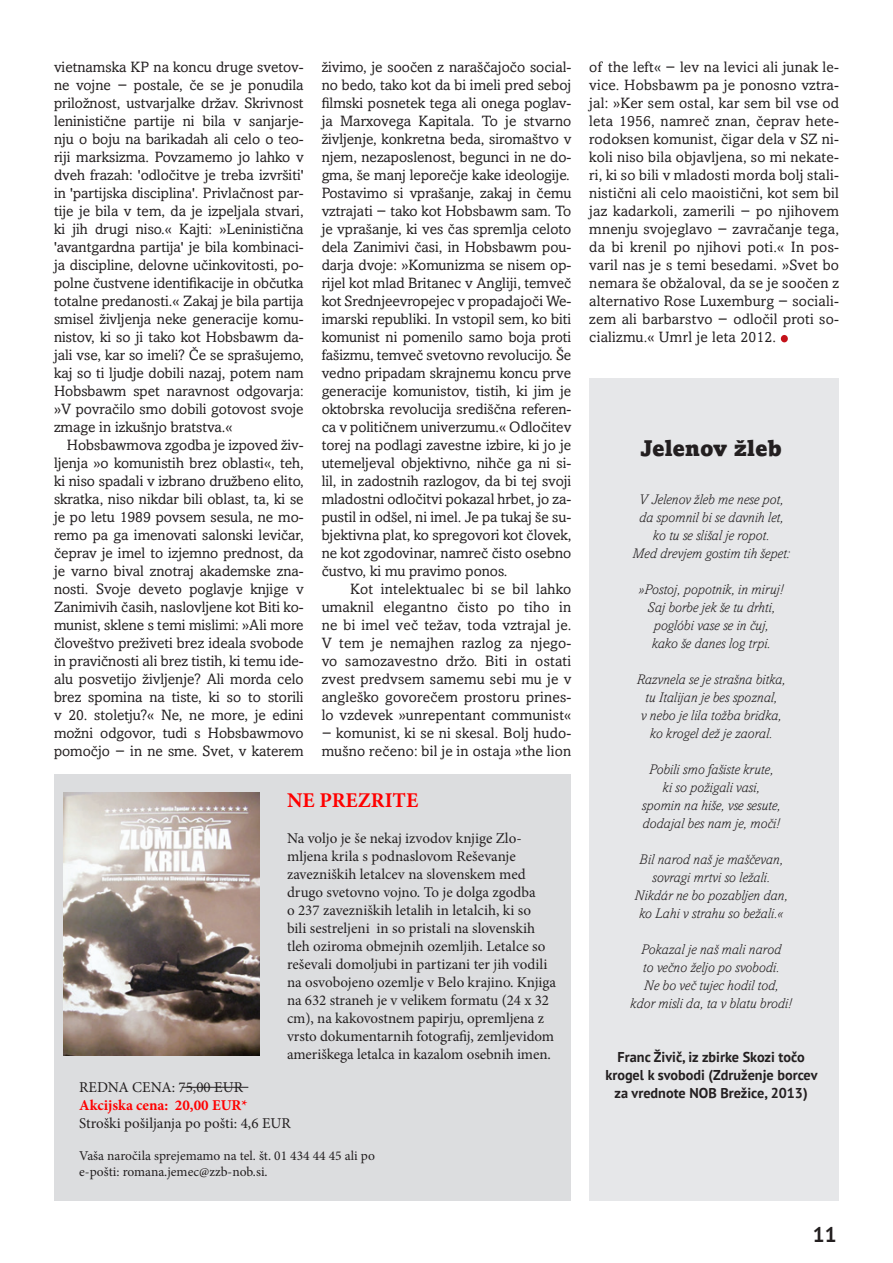
<style>
.page{position:relative;width:893px;height:1263px;background:#fff}
.page>*{position:absolute;margin:0;border:0;box-sizing:border-box;transform-origin:0 0}
.t1{font:900 22.5px "xpro";color:#231f20}
.t2{font:700 21px "Minion Pro";color:#f00}
.t3{font:700 21px "PT Sans";color:#231f20}
.body2{font:15px/18px "xpro";color:#231f20;text-align:justify}
.t4{font:15px/18px "Minion Pro";color:#231f20}
.t5{font:700 15px "Minion Pro";color:#f00}
.body2-2{font:italic 14.25px "xpro";color:#231f20}
.body2-3{font:700 14.25px/18px "PT Sans";color:#231f20;text-align:center}
.t6{font:13.5px "Minion Pro";color:#231f20}
</style>
<div class="page">
<div style="left:54px;top:774px;width:516px;height:426px;background:#dcdddf"></div>
<img style="left:64px;top:792px;width:196px;height:263px">
<hr style="left:182px;top:1087px;width:66px;height:1px;background:#231f20">
<div style="left:589px;top:378px;width:250px;height:822px;background:#e6e7e9"></div>
<div style="left:781px;top:335px;width:7px;height:7px;background:#c4121a;border-radius:50%"></div>
<p class="body2" style="left:54px;top:58px;width:251px">vietnamska KP na koncu druge svetov&shy;ne vojne − postale, če se je ponudila priložnost, ustvarjalke držav. Skrivnost leninistične partije ni bila v sanjarje&shy;nju o boju na barikadah ali celo o teo&shy;riji marksizma. Povzamemo jo lahko v dveh frazah: 'odločitve je treba izvršiti' in 'partijska disciplina'. Privlačnost par&shy;tije je bila v tem, da je izpeljala stvari, ki jih drugi niso.« Kajti: »Leninistična 'avantgardna partija' je bila kombinaci&shy;ja discipline, delovne učinkovitosti, po&shy;polne čustvene identifikacije in občutka totalne predanosti.« Zakaj je bila partija smisel življenja neke generacije komu&shy;nistov, ki so ji tako kot Hobsbawm da&shy;jali vse, kar so imeli? Če se sprašujemo, kaj so ti ljudje dobili nazaj, potem nam Hobsbawm spet naravnost odgovarja: »V povračilo smo dobili gotovost svoje zmage in izkušnjo bratstva.«</p>
<p class="body2" style="left:54px;top:436px;width:251px;text-indent:13px">Hobsbawmova zgodba je izpoved živ&shy;ljenja »o komunistih brez oblasti«, teh, ki niso spadali v izbrano družbeno elito, skratka, niso nikdar bili oblast, ta, ki se je po letu 1989 povsem sesula, ne mo&shy;remo pa ga imenovati salonski levičar, čeprav je imel to izjemno prednost, da je varno bival znotraj akademske zna&shy;nosti. Svoje deveto poglavje knjige v Zanimivih časih, naslovljene kot Biti ko&shy;munist, sklene s temi mislimi: »Ali more človeštvo preživeti brez ideala svobode in pravičnosti ali brez tistih, ki temu ide&shy;alu posvetijo življenje? Ali morda celo brez spomina na tiste, ki so to storili v 20. stoletju?« Ne, ne more, je edini možni odgovor, tudi s Hobsbawmovo pomočjo − in ne sme. Svet, v katerem</p>
<p class="body2" style="left:322px;top:58px;width:251px">živimo, je soočen z naraščajočo social&shy;no bedo, tako kot da bi imeli pred seboj filmski posnetek tega ali onega poglav&shy;ja Marxovega Kapitala. To je stvarno življenje, konkretna beda, siromaštvo v njem, nezaposlenost, begunci in ne do&shy;gma, še manj leporečje kake ideologije.</p>
<p class="body2" style="left:322px;top:184px;width:251px">Postavimo si vprašanje, zakaj in čemu vztrajati − tako kot Hobsbawm sam. To je vprašanje, ki ves čas spremlja celoto dela Zanimivi časi, in Hobsbawm pou&shy;darja dvoje: »Komunizma se nisem op&shy;rijel kot mlad Britanec v Angliji, temveč kot Srednjeevropejec v propadajoči We&shy;imarski republiki. In vstopil sem, ko biti komunist ni pomenilo samo boja proti fašizmu, temveč svetovno revolucijo. Še vedno pripadam skrajnemu koncu prve generacije komunistov, tistih, ki jim je oktobrska revolucija središčna referen&shy;ca v političnem univerzumu.« Odločitev torej na podlagi zavestne izbire, ki jo je utemeljeval objektivno, nihče ga ni si&shy;lil, in zadostnih razlogov, da bi tej svoji mladostni odločitvi pokazal hrbet, jo za&shy;pustil in odšel, ni imel. Je pa tukaj še su&shy;bjektivna plat, ko spregovori kot človek, ne kot zgodovinar, namreč čisto osebno čustvo, ki mu pravimo ponos.</p>
<p class="body2" style="left:322px;top:580px;width:251px;text-indent:29px">Kot intelektualec bi se bil lahko umaknil elegantno čisto po tiho in ne bi imel več težav, toda vztrajal je.<br>V tem je nemajhen razlog za njego&shy;vo samozavestno držo. Biti in ostati zvest predvsem samemu sebi mu je v angleško govorečem prostoru prines&shy;lo vzdevek »unrepentant communist« − komunist, ki se ni skesal. Bolj hudo&shy;mušno rečeno: bil je in ostaja »the lion</p>
<p class="t2" style="left:287px;top:786px;width:133px">NE PREZRITE</p>
<p class="t4" style="left:287px;top:830px;width:270px">Na voljo je še nekaj izvodov knjige Zlo&shy;mljena krila s podnaslovom Reševanje zavezniških letalcev na slovenskem med drugo svetovno vojno. To je dolga zgodba<br>o 237 zavezniških letalih in letalcih, ki so<br>bili sestreljeni in so pristali na slovenskih tleh oziroma obmejnih ozemljih. Letalce so reševali domoljubi in partizani ter jih vodili na osvobojeno ozemlje v Belo krajino. Knjiga na 632 straneh je v velikem formatu (24 x 32 cm), na kakovostnem papirju, opremljena z vrsto dokumentarnih fotografij, zemljevidom ameriškega letalca in kazalom osebnih imen.</p>
<p class="t4" style="left:79px;top:1078px;width:165px">REDNA CENA: 75,00 EUR</p>
<p class="t5" style="left:79px;top:1094px;width:170px">Akcijska cena: 20,00 EUR*</p>
<p class="t4" style="left:79px;top:1114px;width:213px">Stroški pošiljanja po pošti: 4,6 EUR</p>
<p class="t6" style="left:79px;top:1146px;width:297px">Vaša naročila sprejemamo na tel. št. 01 434 44 45 ali po</p>
<p class="t6" style="left:79px;top:1163px;width:190px">e-pošti: romana.jemec@zzb-nob.si.</p>
<p class="body2" style="left:589px;top:58px;width:251px">of the left« − lev na levici ali junak le&shy;vice. Hobsbawm pa je ponosno vztra&shy;jal: »Ker sem ostal, kar sem bil vse od leta 1956, namreč znan, čeprav hete&shy;rodoksen komunist, čigar dela v SZ ni&shy;koli niso bila objavljena, so mi nekate&shy;ri, ki so bili v mladosti morda bolj stali&shy;nistični ali celo maoistični, kot sem bil jaz kadarkoli, zamerili − po njihovem mnenju svojeglavo − zavračanje tega, da bi krenil po njihovi poti.« In pos&shy;varil nas je s temi besedami. »Svet bo nemara še obžaloval, da se je soočen z alternativo Rose Luxemburg − sociali&shy;zem ali barbarstvo − odločil proti so&shy;cializmu.« Umrl je leta 2012.</p>
<p class="t1" style="left:640px;top:434px;width:144px">Jelenov žleb</p>
<p class="body2-2" style="left:639px;top:492px;width:146px">V Jelenov žleb me nese pot,</p>
<p class="body2-2" style="left:639px;top:510px;width:146px">da spomnil bi se davnih let,</p>
<p class="body2-2" style="left:653px;top:528px;width:118px">ko tu se slišal je ropot.</p>
<p class="body2-2" style="left:632px;top:546px;width:159px">Med drevjem gostim tih šepet:</p>
<p class="body2-2" style="left:639px;top:582px;width:147px">»Postoj, popotnik, in miruj!</p>
<p class="body2-2" style="left:647px;top:600px;width:129px">Saj borbe jek še tu drhti,</p>
<p class="body2-2" style="left:654px;top:618px;width:116px">poglóbi vase se in čuj,</p>
<p class="body2-2" style="left:652px;top:636px;width:120px">kako še danes log trpi.</p>
<p class="body2-2" style="left:637px;top:672px;width:150px">Razvnela se je strašna bitka,</p>
<p class="body2-2" style="left:645px;top:690px;width:134px">tu Italijan je bes spoznal,</p>
<p class="body2-2" style="left:641px;top:708px;width:142px">v nebo je lila tožba bridka,</p>
<p class="body2-2" style="left:650px;top:726px;width:124px">ko krogel dež je zaoral.</p>
<p class="body2-2" style="left:649px;top:762px;width:126px">Pobili smo fašiste krute,</p>
<p class="body2-2" style="left:663px;top:780px;width:99px">ki so požigali vasi,</p>
<p class="body2-2" style="left:642px;top:798px;width:140px">spomin na hiše, vse sesute,</p>
<p class="body2-2" style="left:642px;top:816px;width:139px">dodajal bes nam je, moči!</p>
<p class="body2-2" style="left:639px;top:852px;width:145px">Bil narod naš je maščevan,</p>
<p class="body2-2" style="left:652px;top:870px;width:119px">sovragi mrtvi so ležali.</p>
<p class="body2-2" style="left:635px;top:888px;width:155px">Nikdár ne bo pozabljen dan,</p>
<p class="body2-2" style="left:639px;top:906px;width:146px">ko Lahi v strahu so bežali.«</p>
<p class="body2-2" style="left:641px;top:942px;width:141px">Pokazal je naš mali narod</p>
<p class="body2-2" style="left:643px;top:960px;width:138px">to večno željo po svobodi.</p>
<p class="body2-2" style="left:644px;top:978px;width:136px">Ne bo več tujec hodil tod,</p>
<p class="body2-2" style="left:630px;top:996px;width:163px">kdor misli da, ta v blatu brodi!</p>
<p class="body2-3" style="left:605px;top:1048px;width:214px">Franc Živič, iz zbirke Skozi točo krogel k svobodi (Združenje borcev za vrednote NOB Brežice, 2013)</p>
<h2 class="t3" style="left:813px;top:1220px;width:25px">11</h2>
</div>
